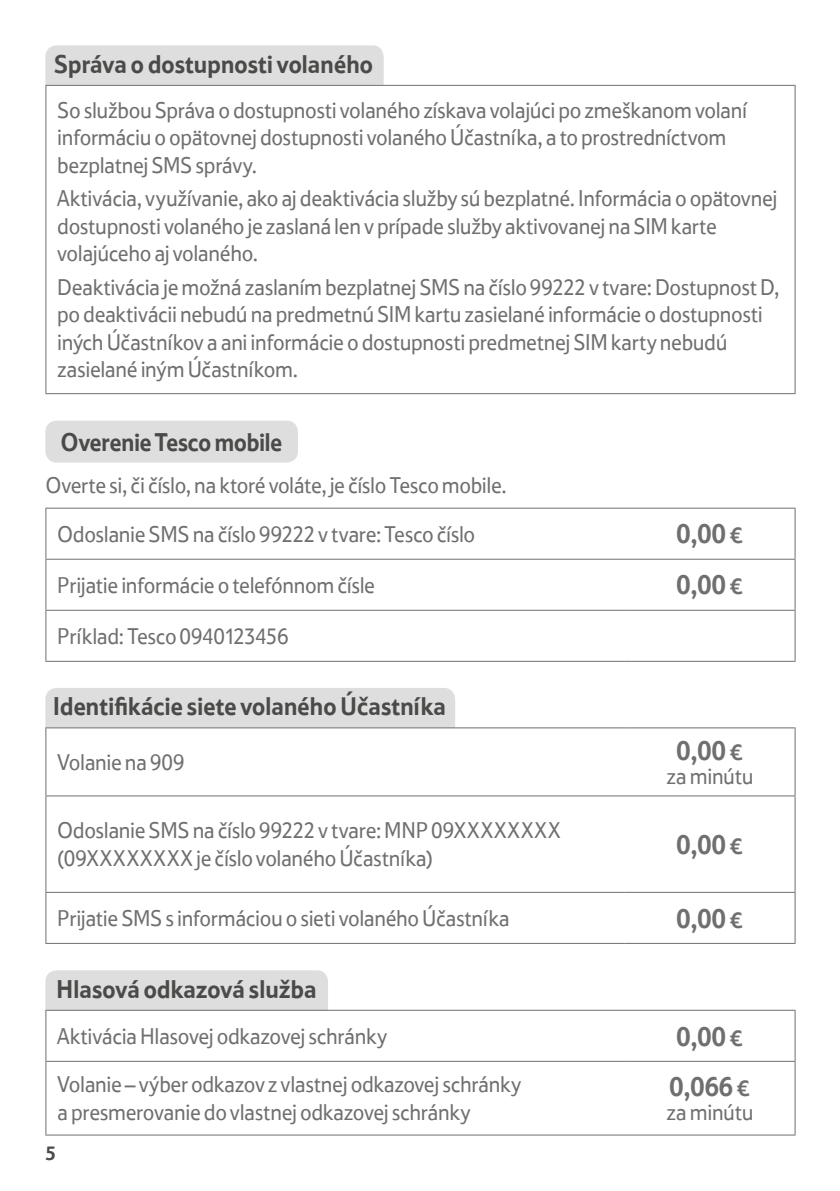
<style>
.page{position:relative;width:840px;height:1191px;background:#fff}
.page>*{position:absolute;margin:0;border:0;box-sizing:border-box;transform-origin:0 0}
.t1{font:700 28px "Tesco OT";letter-spacing:.02em;color:#706f6f;scale:.94 1}
.t2{font:700 26px "Tesco OT";letter-spacing:-.025em;color:#4a4a49;scale:.94 1}
.t3{font:700 26px "Tesco OT";letter-spacing:-.025em;color:#4a4a49;scale:.91 1}
.t4{font:23px/27.6px "Tesco OT";letter-spacing:-.02em;color:#706f6f;scale:.94 1}
.t5{font:700 20px "Tesco OT";color:#4a4a49}
.s1{font-size:23px}
</style>
<div class="page">
<div style="left:45px;top:688px;width:410px;height:53px;background:#dedede;border-radius:11px"></div>
<svg style="left:46px;top:728px;width:748px;height:215px"></svg>
<hr style="left:45px;top:727px;width:579px;height:1px;background:#706f6f">
<hr style="left:45px;top:728px;width:1px;height:67px;background:#706f6f">
<hr style="left:624px;top:727px;width:171px;height:1px;background:#706f6f">
<hr style="left:794px;top:728px;width:1px;height:67px;background:#706f6f">
<hr style="left:45px;top:795px;width:579px;height:1px;background:#706f6f">
<hr style="left:45px;top:796px;width:1px;height:96px;background:#706f6f">
<hr style="left:624px;top:795px;width:171px;height:1px;background:#706f6f">
<hr style="left:794px;top:796px;width:1px;height:96px;background:#706f6f">
<hr style="left:45px;top:892px;width:579px;height:1px;background:#706f6f">
<hr style="left:45px;top:893px;width:1px;height:50px;background:#706f6f">
<hr style="left:624px;top:892px;width:171px;height:1px;background:#706f6f">
<hr style="left:794px;top:893px;width:1px;height:50px;background:#706f6f">
<hr style="left:45px;top:943px;width:579px;height:1px;background:#706f6f">
<hr style="left:624px;top:943px;width:171px;height:1px;background:#706f6f">
<hr style="left:45px;top:507px;width:579px;height:1px;background:#706f6f">
<hr style="left:45px;top:508px;width:1px;height:51px;background:#706f6f">
<hr style="left:624px;top:507px;width:171px;height:1px;background:#706f6f">
<hr style="left:794px;top:508px;width:1px;height:51px;background:#706f6f">
<hr style="left:45px;top:559px;width:579px;height:1px;background:#706f6f">
<hr style="left:45px;top:560px;width:1px;height:50px;background:#706f6f">
<hr style="left:624px;top:559px;width:171px;height:1px;background:#706f6f">
<hr style="left:794px;top:560px;width:1px;height:50px;background:#706f6f">
<hr style="left:45px;top:610px;width:579px;height:1px;background:#706f6f">
<hr style="left:45px;top:611px;width:1px;height:50px;background:#706f6f">
<hr style="left:624px;top:610px;width:171px;height:1px;background:#706f6f">
<hr style="left:45px;top:661px;width:579px;height:1px;background:#706f6f">
<hr style="left:624px;top:661px;width:171px;height:1px;background:#706f6f">
<hr style="left:794px;top:611px;width:1px;height:50px;background:#706f6f">
<div style="left:45px;top:420px;width:253px;height:42px;background:#dedede;border-radius:11px"></div>
<div style="left:45px;top:970px;width:283px;height:54px;background:#dedede;border-radius:11px"></div>
<svg style="left:46px;top:1010px;width:748px;height:124px"></svg>
<hr style="left:45px;top:1009px;width:579px;height:1px;background:#706f6f">
<hr style="left:45px;top:1010px;width:1px;height:50px;background:#706f6f">
<hr style="left:624px;top:1009px;width:171px;height:1px;background:#706f6f">
<hr style="left:794px;top:1010px;width:1px;height:50px;background:#706f6f">
<hr style="left:45px;top:1060px;width:579px;height:1px;background:#706f6f">
<hr style="left:45px;top:1061px;width:1px;height:73px;background:#706f6f">
<hr style="left:624px;top:1060px;width:171px;height:1px;background:#706f6f">
<hr style="left:794px;top:1061px;width:1px;height:73px;background:#706f6f">
<hr style="left:45px;top:1134px;width:579px;height:1px;background:#706f6f">
<hr style="left:624px;top:1134px;width:171px;height:1px;background:#706f6f">
<div style="left:45px;top:45px;width:338px;height:54px;background:#dedede;border-radius:11px"></div>
<div style="left:46px;top:85px;width:748px;height:309px;background:#fff"></div>
<hr style="left:45px;top:85px;width:750px;height:1px;background:#706f6f">
<hr style="left:45px;top:86px;width:1px;height:307px;background:#706f6f">
<hr style="left:794px;top:86px;width:1px;height:307px;background:#706f6f">
<hr style="left:45px;top:393px;width:750px;height:1px;background:#706f6f">
<p class="t2" style="left:54px;top:47px;width:341px">Správa o dostupnosti volaného</p>
<p class="t4" style="left:57px;top:95px;width:735px">So službou Správa o dostupnosti volaného získava volajúci po zmeškanom volaní informáciu o opätovnej dostupnosti volaného Účastníka, a to prostredníctvom bezplatnej SMS správy.</p>
<p class="t4" style="left:57px;top:184px;width:767px">Aktivácia, využívanie, ako aj deaktivácia služby sú bezplatné. Informácia o opätovnej dostupnosti volaného je zaslaná len v prípade služby aktivovanej na SIM karte volajúceho aj volaného.</p>
<p class="t4" style="left:57px;top:272px;width:769px">Deaktivácia je možná zaslaním bezplatnej SMS na číslo 99222 v tvare: Dostupnost D, po deaktivácii nebudú na predmetnú SIM kartu zasielané informácie o dostupnosti iných Účastníkov a ani informácie o dostupnosti predmetnej SIM karty nebudú zasielané iným Účastníkom.</p>
<p class="t3" style="left:61px;top:425px;width:245px">Overenie Tesco mobile</p>
<p class="t4" style="left:45px;top:470px;width:492px">Overte si, či číslo, na ktoré voláte, je číslo Tesco mobile.</p>
<p class="t4" style="left:57px;top:519px;width:446px">Odoslanie SMS na číslo 99222 v tvare: Tesco číslo</p>
<p class="t1" style="left:676px;top:515px;width:72px">0,00 <span class="s1">€</span></p>
<p class="t4" style="left:57px;top:570px;width:339px">Prijatie informácie o telefónnom čísle</p>
<p class="t1" style="left:676px;top:567px;width:72px">0,00 <span class="s1">€</span></p>
<p class="t4" style="left:57px;top:621px;width:247px">Príklad: Tesco 0940123456</p>
<p class="t2" style="left:53px;top:689px;width:420px">Identifikácie siete volaného Účastníka</p>
<p class="t4" style="left:57px;top:747px;width:137px">Volanie na 909</p>
<p class="t4" style="left:57px;top:816px;width:537px">Odoslanie SMS na číslo 99222 v tvare: MNP 09XXXXXXXX (09XXXXXXXX je číslo volaného Účastníka)</p>
<p class="t1" style="left:676px;top:732px;width:72px">0,00 <span class="s1">€</span></p>
<p class="t4" style="left:666px;top:761px;width:94px">za minútu</p>
<p class="t1" style="left:676px;top:826px;width:72px">0,00 <span class="s1">€</span></p>
<p class="t4" style="left:57px;top:903px;width:482px">Prijatie SMS s informáciou o sieti volaného Účastníka</p>
<p class="t1" style="left:676px;top:900px;width:72px">0,00 <span class="s1">€</span></p>
<p class="t2" style="left:56px;top:972px;width:278px">Hlasová odkazová služba</p>
<p class="t4" style="left:57px;top:1021px;width:352px">Aktivácia Hlasovej odkazovej schránky</p>
<p class="t1" style="left:676px;top:1017px;width:72px">0,00 <span class="s1">€</span></p>
<p class="t4" style="left:57px;top:1070px;width:495px">Volanie – výber odkazov z vlastnej odkazovej schránky a presmerovanie do vlastnej odkazovej schránky</p>
<p class="t1" style="left:669px;top:1068px;width:87px">0,066 <span class="s1">€</span></p>
<p class="t4" style="left:666px;top:1097px;width:94px">za minútu</p>
<p class="t5" style="left:45px;top:1139px;width:12px">5</p>
</div>
